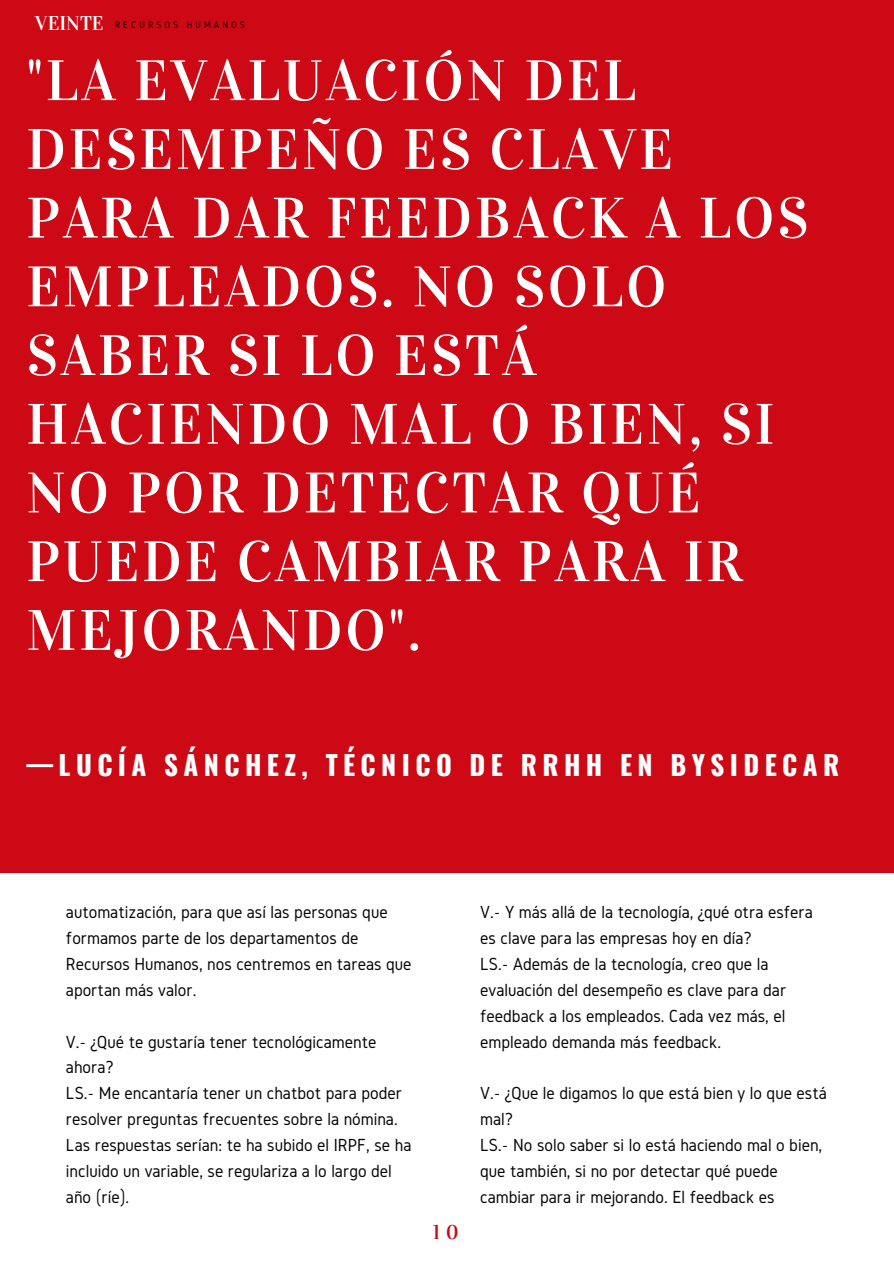
<style>
.page{position:relative;width:894px;height:1264px;background:#fff}
.page>*{position:absolute;margin:0;border:0;box-sizing:border-box;transform-origin:0 0}
.t1{font:57px/68.7px "Vidaloka";letter-spacing:.05em;color:#fff}
.t2{font:700 27px "Oswald";letter-spacing:.2em;color:#fff}
.t3{font:19.8px "Vidaloka";color:#cc0914}
.t4{font:18.15px/26px "Gidole";color:#050505}
.t5{font:9.9px "Gidole";letter-spacing:.3em;color:#050505}
.s1{font-family:"Vidaloka";font-size:19.8px;color:#fff}
</style>
<div class="page">
<div style="left:0;top:0;width:893px;height:872px;background:#cc0914"></div>
<p class="t5" style="left:35px;top:19px;width:211px"><span class="s1">VEINTE</span> RECURSOS HUMANOS</p>
<h1 class="t1" style="left:26px;top:47px;width:783px">"LA EVALUACIÓN DEL<br>DESEMPEÑO ES CLAVE<br>PARA DAR FEEDBACK A LOS<br>EMPLEADOS. NO SOLO<br>SABER SI LO ESTÁ<br>HACIENDO MAL O BIEN, SI<br>NO POR DETECTAR QUÉ<br>PUEDE CAMBIAR PARA IR<br>MEJORANDO".</h1>
<h2 class="t2" style="left:26px;top:743px;width:814px">—LUCÍA SÁNCHEZ, TÉCNICO DE RRHH EN BYSIDECAR</h2>
<p class="t4" style="left:66px;top:898px;width:347px">automatización, para que así las personas que formamos parte de los departamentos de Recursos Humanos, nos centremos en tareas que aportan más valor.</p>
<p class="t4" style="left:66px;top:1028px;width:347px">V.- ¿Qué te gustaría tener tecnológicamente ahora?<br>LS.- Me encantaría tener un chatbot para poder resolver preguntas frecuentes sobre la nómina.<br>Las respuestas serían: te ha subido el IRPF, se ha incluido un variable, se regulariza a lo largo del año (ríe).</p>
<p class="t3" style="left:433px;top:1220px;width:27px">1 0</p>
<p class="t4" style="left:480px;top:898px;width:334px">V.- Y más allá de la tecnología, ¿qué otra esfera es clave para las empresas hoy en día?<br>LS.- Además de la tecnología, creo que la evaluación del desempeño es clave para dar feedback a los empleados. Cada vez más, el empleado demanda más feedback.</p>
<p class="t4" style="left:480px;top:1080px;width:348px">V.- ¿Que le digamos lo que está bien y lo que está mal?<br>LS.- No solo saber si lo está haciendo mal o bien, que también, si no por detectar qué puede cambiar para ir mejorando. El feedback es</p>
</div>
